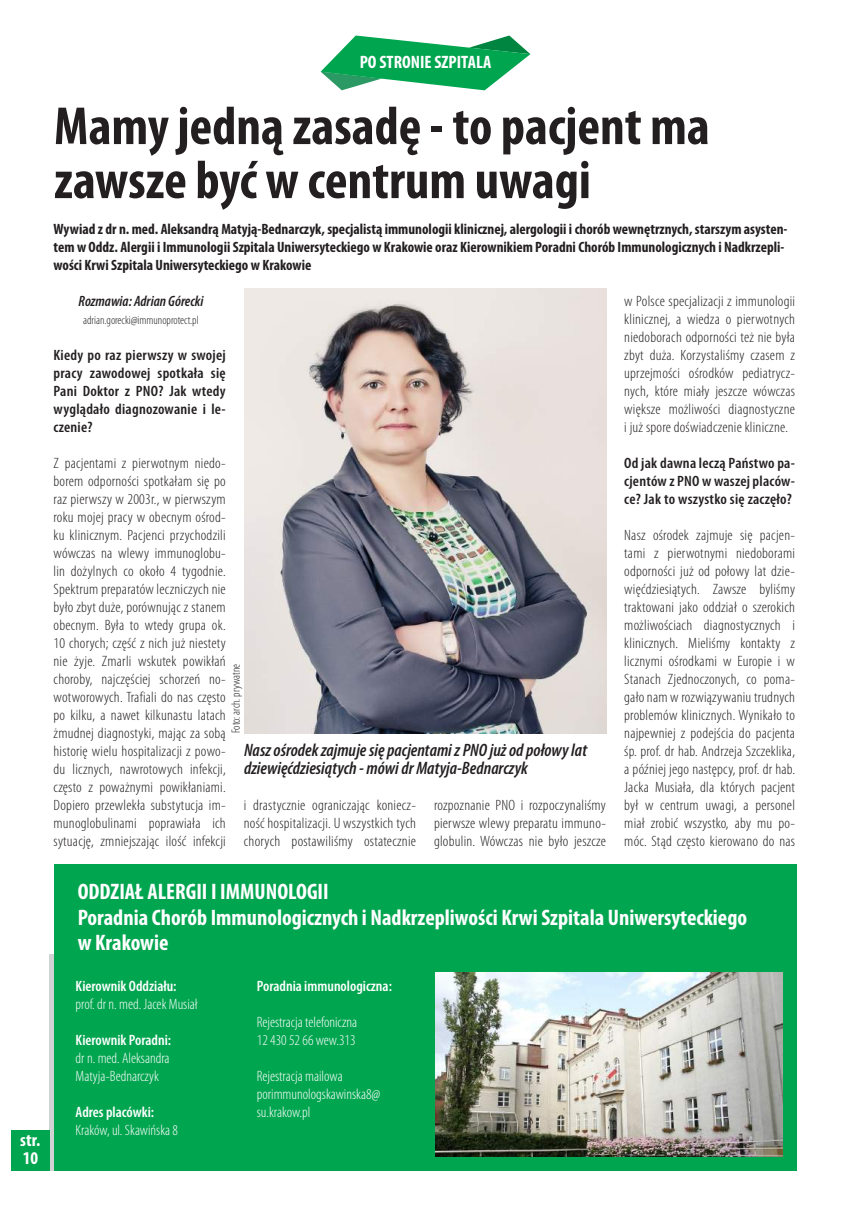
<style>
.page{position:relative;width:851px;height:1221px;background:#fff}
.page>*{position:absolute;margin:0;border:0;box-sizing:border-box;transform-origin:0 0}
.t1{font:700 condensed 54px/54px "Myriad Pro";color:#231f20}
.t2{font:700 condensed 22.5px/25.5px "Myriad Pro";color:#fff}
.t3{font:italic 600 condensed 18px/18px "Myriad Pro";color:#231f20}
.t4{font:700 condensed 18px/18.8px "Myriad Pro";color:#fff}
.t5{font:300 condensed 15px/18px "Myriad Pro";letter-spacing:.015em;color:#231f20;text-align:justify;scale:1.05 1}
.t6{font:700 condensed 15px/18px "Myriad Pro";color:#231f20}
.t7{font:600 condensed 15px/18px "Myriad Pro";letter-spacing:.015em;color:#231f20;text-align:justify;scale:1.05 1}
.t8{font:300 condensed 15px/18px "Myriad Pro";color:#fff}
.t9{font:600 condensed 15px "Myriad Pro";color:#fff}
.t10{font:italic 600 condensed 15px "Myriad Pro";color:#231f20}
.t11{font:300 condensed 12px "Myriad Pro";color:#231f20}
</style>
<div class="page">
<hr style="left:50px;top:954px;width:4px;height:216px;background:#d1d2d4">
<div style="left:11px;top:1129px;width:39px;height:41px;background:#00a54f"></div>
<svg style="left:320px;top:36px;width:210px;height:54px"></svg>
<img style="left:244px;top:288px;width:363px;height:445px">
<div style="left:54px;top:864px;width:742px;height:306px;background:#00a54f"></div>
<img style="left:435px;top:972px;width:347px;height:184px">
<p class="t4" style="left:359px;top:52px;width:133px">PO STRONIE SZPITALA</p>
<p class="t4" style="left:20px;top:1129px;width:22px">str.<br>10</p>
<h1 class="t1" style="left:54px;top:98px;width:657px">Mamy jedną zasadę - to pacjent ma zawsze być w centrum uwagi</h1>
<p class="t6" style="left:54px;top:220px;width:735px">Wywiad z dr n. med. Aleksandrą Matyją-Bednarczyk, specjalistą immunologii klinicznej, alergologii i chorób wewnętrznych, starszym asysten&shy;tem w Oddz. Alergii i Immunologii Szpitala Uniwersyteckiego w Krakowie oraz Kierownikiem Poradni Chorób Immunologicznych i Nadkrzepli&shy;wości Krwi Szpitala Uniwersyteckiego w Krakowie</p>
<p class="t10" style="left:79px;top:292px;width:126px">Rozmawia: Adrian Górecki</p>
<p class="t11" style="left:83px;top:313px;width:117px">adrian.gorecki@immunoprotect.pl</p>
<p class="t5" style="left:624px;top:292px;width:164px">w Polsce specjalizacji z immunologii klinicznej, a wiedza o pierwotnych niedoborach odporności też nie była zbyt duża. Korzystaliśmy czasem z uprzejmości ośrodków pediatrycz&shy;nych, które miały jeszcze wówczas większe możliwości diagnostyczne i już spore doświadczenie kliniczne.</p>
<p class="t7" style="left:624px;top:454px;width:164px">Od jak dawna leczą Państwo pa&shy;cjentów z PNO w waszej placów&shy;ce? Jak to wszystko się zaczęło?</p>
<p class="t5" style="left:624px;top:526px;width:164px">Nasz ośrodek zajmuje się pacjen&shy;tami z pierwotnymi niedoborami odporności już od połowy lat dzie&shy;więćdziesiątych. Zawsze byliśmy traktowani jako oddział o szerokich możliwościach diagnostycznych i klinicznych. Mieliśmy kontakty z licznymi ośrodkami w Europie i w Stanach Zjednoczonych, co poma&shy;gało nam w rozwiązywaniu trudnych problemów klinicznych. Wynikało to najpewniej z podejścia do pacjenta śp. prof. dr hab. Andrzeja Szczeklika, a później jego następcy, prof. dr hab.<br>Jacka Musiała, dla których pacjent był w centrum uwagi, a personel miał zrobić wszystko, aby mu po&shy;móc. Stąd często kierowano do nas</p>
<p class="t7" style="left:54px;top:346px;width:165px">Kiedy po raz pierwszy w swojej pracy zawodowej spotkała się Pani Doktor z PNO? Jak wtedy wyglądało diagnozowanie i le&shy;czenie?</p>
<p class="t5" style="left:54px;top:454px;width:165px">Z pacjentami z pierwotnym niedo&shy;borem odporności spotkałam się po raz pierwszy w 2003r., w pierwszym roku mojej pracy w obecnym ośrod&shy;ku klinicznym. Pacjenci przychodzili wówczas na wlewy immunoglobu&shy;lin dożylnych co około 4 tygodnie.<br>Spektrum preparatów leczniczych nie było zbyt duże, porównując z stanem obecnym. Była to wtedy grupa ok.<br>10 chorych; część z nich już niestety nie żyje. Zmarli wskutek powikłań choroby, najczęściej schorzeń no&shy;wotworowych. Trafiali do nas często po kilku, a nawet kilkunastu latach żmudnej diagnostyki, mając za sobą historię wielu hospitalizacji z powo&shy;du licznych, nawrotowych infekcji, często z poważnymi powikłaniami.<br>Dopiero przewlekła substytucja im&shy;munoglobulinami poprawiała ich sytuację, zmniejszając ilość infekcji</p>
<p class="t11" style="left:229px;top:733px;width:71px;rotate:-90deg">Foto: arch. prywatne</p>
<p class="t3" style="left:244px;top:741px;width:344px">Nasz ośrodek zajmuje się pacjentami z PNO już od połowy lat dziewięćdziesiątych - mówi dr Matyja-Bednarczyk</p>
<p class="t5" style="left:244px;top:796px;width:165px">i drastycznie ograniczając koniecz&shy;ność hospitalizacji. U wszystkich tych chorych postawiliśmy ostatecznie</p>
<p class="t5" style="left:434px;top:796px;width:165px">rozpoznanie PNO i rozpoczynaliśmy pierwsze wlewy preparatu immuno&shy;globulin. Wówczas nie było jeszcze</p>
<h2 class="t2" style="left:78px;top:878px;width:671px">ODDZIAŁ ALERGII I IMMUNOLOGII<br>Poradnia Chorób Immunologicznych i Nadkrzepliwości Krwi Szpitala Uniwersyteckiego w Krakowie</h2>
<p class="t9" style="left:76px;top:976px;width:102px">Kierownik Oddziału:</p>
<p class="t8" style="left:76px;top:994px;width:123px">prof. dr n. med. Jacek Musiał</p>
<p class="t9" style="left:76px;top:1030px;width:97px">Kierownik Poradni:</p>
<p class="t8" style="left:76px;top:1048px;width:95px">dr n. med. Aleksandra<br>Matyja-Bednarczyk</p>
<p class="t9" style="left:76px;top:1102px;width:80px">Adres placówki:</p>
<p class="t8" style="left:76px;top:1120px;width:104px">Kraków, ul. Skawińska 8</p>
<p class="t9" style="left:257px;top:976px;width:137px">Poradnia immunologiczna:</p>
<p class="t8" style="left:257px;top:1012px;width:102px">Rejestracja telefoniczna<br>12 430 52 66 wew.313</p>
<p class="t8" style="left:257px;top:1066px;width:125px">Rejestracja mailowa porimmunologskawinska8@ su.krakow.pl</p>
</div>
